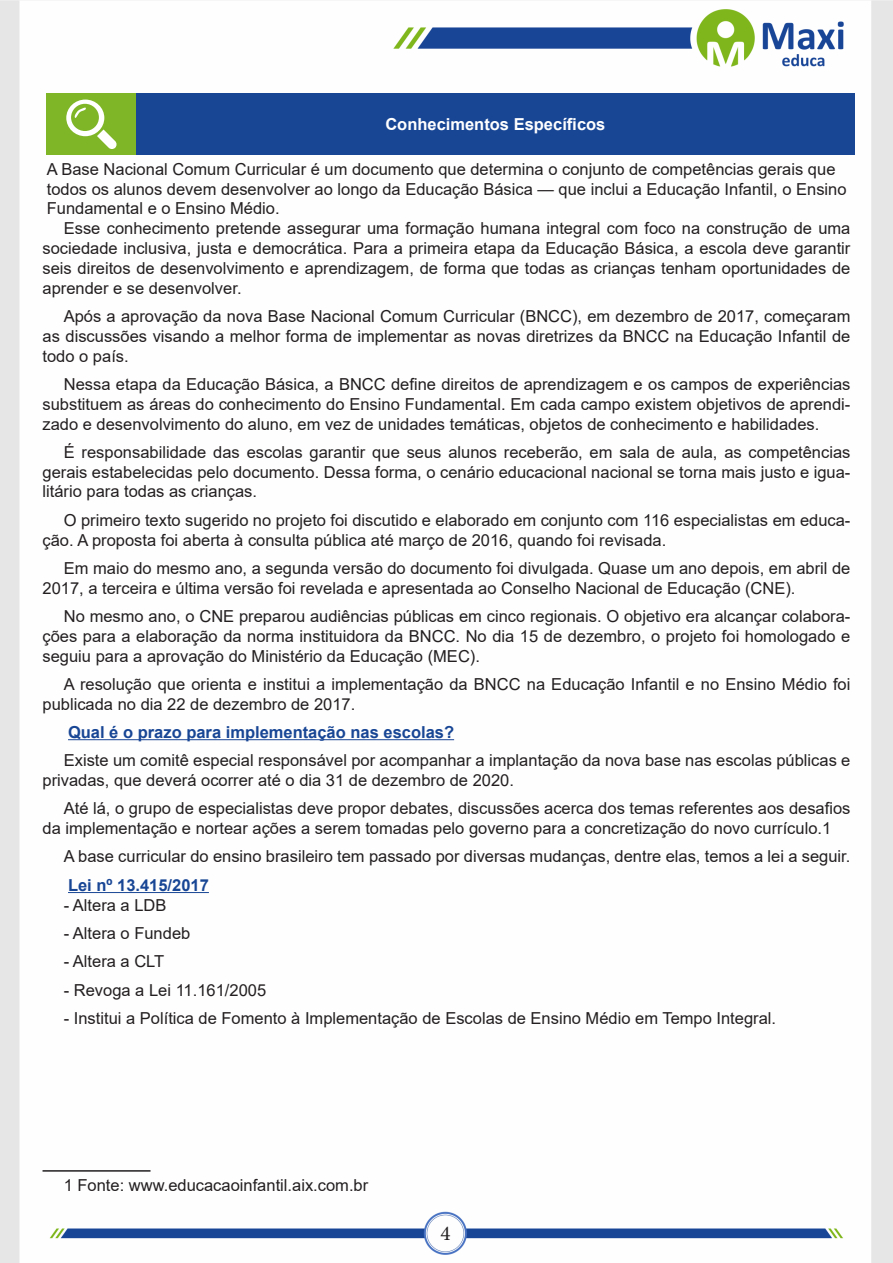
<style>
.page{position:relative;width:893px;height:1263px;background:#fff}
.page>*{position:absolute;margin:0;border:0;box-sizing:border-box;transform-origin:0 0}
.t1{font:21px "Minion Pro";color:#231f20}
.Texto{font:16.5px/19.8px "Arial";color:#231f20}
.Heading_3{font:700 16.5px "Arial";color:#184695}
.Titulo_de_Caixa{font:700 16.5px "Arial";color:#fff}
</style>
<div class="page">
<img style="left:0;top:0;width:893px;height:1263px">
<hr style="left:68px;top:739px;width:386px;height:1px;background:#184695">
<hr style="left:68px;top:892px;width:141px;height:1px;background:#184695">
<div style="left:47px;top:94px;width:89px;height:61px;background:#7fb628"></div>
<div style="left:136px;top:94px;width:719px;height:61px;background:#184695"></div>
<svg style="left:66px;top:100px;width:51px;height:49px"></svg>
<hr style="left:43px;top:1170px;width:108px;height:2px;background:#231f20">
<p class="Titulo_de_Caixa" style="left:385px;top:113px;width:222px">Conhecimentos Específicos</p>
<p class="Texto" style="left:47px;top:159px;width:801px">A Base Nacional Comum Curricular é um documento que determina o conjunto de competências gerais que todos os alunos devem desenvolver ao longo da Educação Básica — que inclui a Educação Infantil, o Ensino<br>Fundamental e o Ensino Médio.</p>
<p class="Texto" style="left:43px;top:218px;width:809px;text-align:justify;text-indent:21px">Esse conhecimento pretende assegurar uma formação humana integral com foco na construção de uma sociedade inclusiva, justa e democrática. Para a primeira etapa da Educação Básica, a escola deve garantir seis direitos de desenvolvimento e aprendizagem, de forma que todas as crianças tenham oportunidades de aprender e se desenvolver.</p>
<p class="Texto" style="left:43px;top:306px;width:809px;text-align:justify;text-indent:21px">Após a aprovação da nova Base Nacional Comum Curricular (BNCC), em dezembro de 2017, começaram as discussões visando a melhor forma de implementar as novas diretrizes da BNCC na Educação Infantil de todo o país.</p>
<p class="Texto" style="left:43px;top:374px;width:809px;text-align:justify;text-indent:21px">Nessa etapa da Educação Básica, a BNCC define direitos de aprendizagem e os campos de experiências substituem as áreas do conhecimento do Ensino Fundamental. Em cada campo existem objetivos de aprendi&shy;zado e desenvolvimento do aluno, em vez de unidades temáticas, objetos de conhecimento e habilidades.</p>
<p class="Texto" style="left:43px;top:442px;width:809px;text-align:justify;text-indent:21px">É responsabilidade das escolas garantir que seus alunos receberão, em sala de aula, as competências gerais estabelecidas pelo documento. Dessa forma, o cenário educacional nacional se torna mais justo e igua&shy;litário para todas as crianças.</p>
<p class="Texto" style="left:43px;top:510px;width:809px;text-indent:21px">O primeiro texto sugerido no projeto foi discutido e elaborado em conjunto com 116 especialistas em educa&shy;ção. A proposta foi aberta à consulta pública até março de 2016, quando foi revisada.</p>
<p class="Texto" style="left:43px;top:558px;width:809px;text-indent:21px">Em maio do mesmo ano, a segunda versão do documento foi divulgada. Quase um ano depois, em abril de<br>2017, a terceira e última versão foi revelada e apresentada ao Conselho Nacional de Educação (CNE).</p>
<p class="Texto" style="left:43px;top:606px;width:809px;text-align:justify;text-indent:21px">No mesmo ano, o CNE preparou audiências públicas em cinco regionais. O objetivo era alcançar colabora&shy;ções para a elaboração da norma instituidora da BNCC. No dia 15 de dezembro, o projeto foi homologado e seguiu para a aprovação do Ministério da Educação (MEC).</p>
<p class="Texto" style="left:43px;top:674px;width:809px;text-indent:21px">A resolução que orienta e institui a implementação da BNCC na Educação Infantil e no Ensino Médio foi publicada no dia 22 de dezembro de 2017.</p>
<p class="Heading_3" style="left:68px;top:720px;width:388px">Qual é o prazo para implementação nas escolas?</p>
<p class="Texto" style="left:43px;top:750px;width:809px;text-indent:21px">Existe um comitê especial responsável por acompanhar a implantação da nova base nas escolas públicas e privadas, que deverá ocorrer até o dia 31 de dezembro de 2020.</p>
<p class="Texto" style="left:43px;top:798px;width:809px;text-indent:21px">Até lá, o grupo de especialistas deve propor debates, discussões acerca dos temas referentes aos desafios da implementação e nortear ações a serem tomadas pelo governo para a concretização do novo currículo.1</p>
<p class="Texto" style="left:64px;top:847px;width:788px">A base curricular do ensino brasileiro tem passado por diversas mudanças, dentre elas, temos a lei a seguir.</p>
<p class="Heading_3" style="left:68px;top:873px;width:142px">Lei nº 13.415/2017</p>
<p class="Texto" style="left:64px;top:895px;width:104px">- Altera a LDB</p>
<p class="Texto" style="left:64px;top:923px;width:128px">- Altera o Fundeb</p>
<p class="Texto" style="left:64px;top:951px;width:102px">- Altera a CLT</p>
<p class="Texto" style="left:64px;top:980px;width:204px">- Revoga a Lei 11.161/2005</p>
<p class="Texto" style="left:64px;top:1008px;width:714px">- Institui a Política de Fomento à Implementação de Escolas de Ensino Médio em Tempo Integral.</p>
<p class="Texto" style="left:64px;top:1175px;width:306px">1 Fonte: www.educacaoinfantil.aix.com.br</p>
<p class="t1" style="left:440px;top:1219px;width:12px">4</p>
</div>
